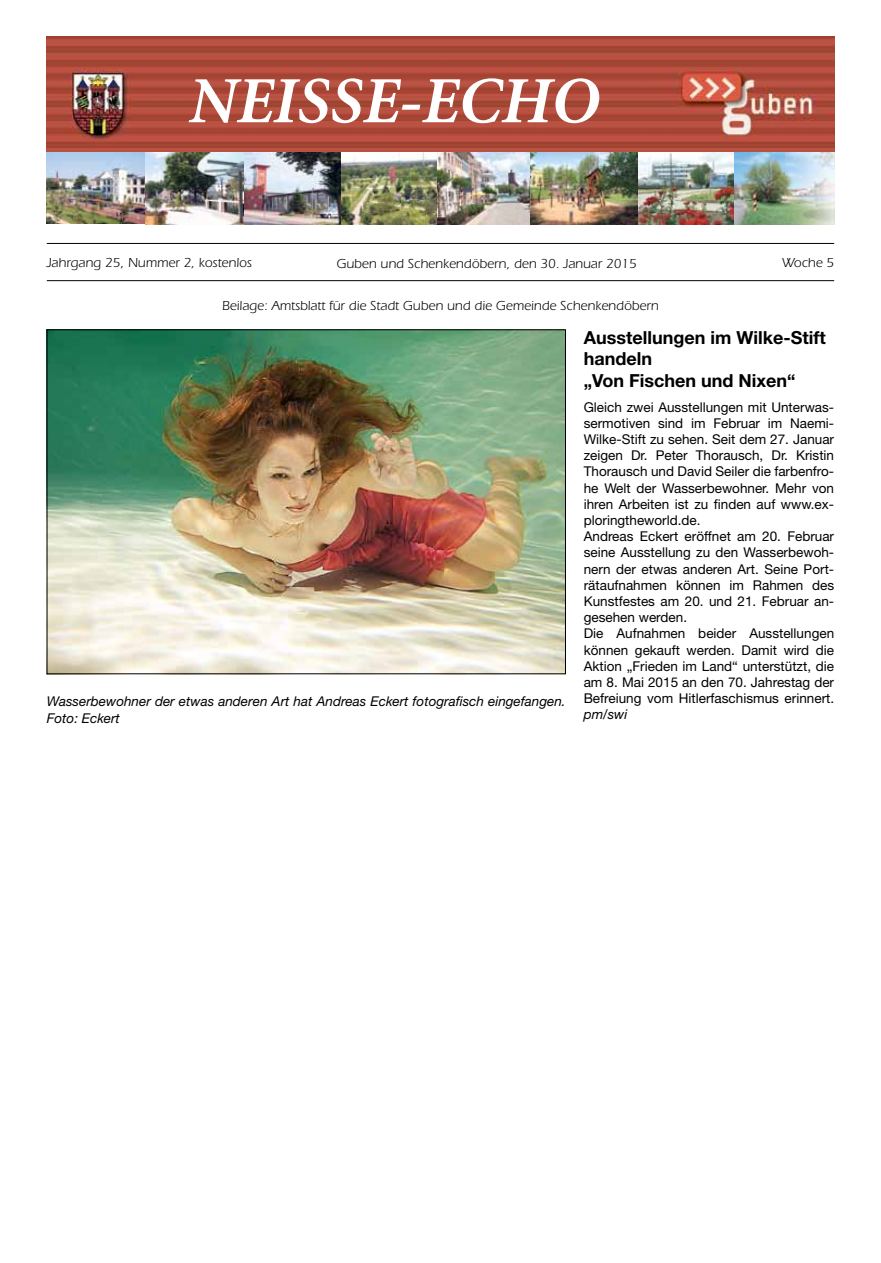
<style>
.page{position:relative;width:881px;height:1263px;background:#fff}
.page>*{position:absolute;margin:0;border:0;box-sizing:border-box;transform-origin:0 0}
.t1{font:66px "Minion Bold Italic Os F";color:#fff}
.t2{font:700 18px/21.6px "Helvetica Neue LT";color:#000}
.t3{font:13.5px/16.2px "Helvetica Neue LT";color:#000}
.t4{font:13.5px "Itc Eras";color:#000}
.t5{font:italic 13.5px/17.2px "Helvetica Neue LT";color:#000}
</style>
<div class="page">
<hr style="left:47px;top:243px;width:786px;height:1px;background:#000">
<hr style="left:47px;top:280px;width:786px;height:1px;background:#000">
<img style="left:47px;top:36px;width:786px;height:117px">
<img style="left:47px;top:153px;width:786px;height:72px">
<img style="left:49px;top:332px;width:514px;height:340px">
<h1 class="t1" style="left:189px;top:68px;width:412px">NEISSE-ECHO</h1>
<p class="t4" style="left:47px;top:255px;width:207px">Jahrgang 25, Nummer 2, kostenlos</p>
<p class="t4" style="left:336px;top:256px;width:301px">Guben und Schenkendöbern, den 30. Januar 2015</p>
<p class="t4" style="left:222px;top:298px;width:438px">Beilage: Amtsblatt für die Stadt Guben und die Gemeinde Schenkendöbern</p>
<p class="t4" style="left:781px;top:255px;width:54px">Woche 5</p>
<p class="t5" style="left:47px;top:692px;width:520px">Wasserbewohner der etwas anderen Art hat Andreas Eckert fotografisch eingefangen.<br>Foto: Eckert</p>
<h2 class="t2" style="left:583px;top:326px;width:243px">Ausstellungen im Wilke-Stift handeln<br>„Von Fischen und Nixen“</h2>
<p class="t3" style="left:583px;top:398px;width:252px">Gleich zwei Ausstellungen mit Unterwas&shy;sermotiven sind im Februar im Naemi-Wilke-Stift zu sehen. Seit dem 27. Januar zeigen Dr. Peter Thorausch, Dr. Kristin Thorausch und David Seiler die farbenfro&shy;he Welt der Wasserbewohner. Mehr von ihren Arbeiten ist zu finden auf www.ex&shy;ploringtheworld.de.<br>Andreas Eckert eröffnet am 20. Februar seine Ausstellung zu den Wasserbewoh&shy;nern der etwas anderen Art. Seine Port&shy;rätaufnahmen können im Rahmen des Kunstfestes am 20. und 21. Februar an&shy;gesehen werden.<br>Die Aufnahmen beider Ausstellungen können gekauft werden. Damit wird die Aktion „Frieden im Land“ unterstützt, die am 8. Mai 2015 an den 70. Jahrestag der Befreiung vom Hitlerfaschismus erinnert.</p>
<p class="t5" style="left:583px;top:706px;width:45px">pm/swi</p>
</div>
